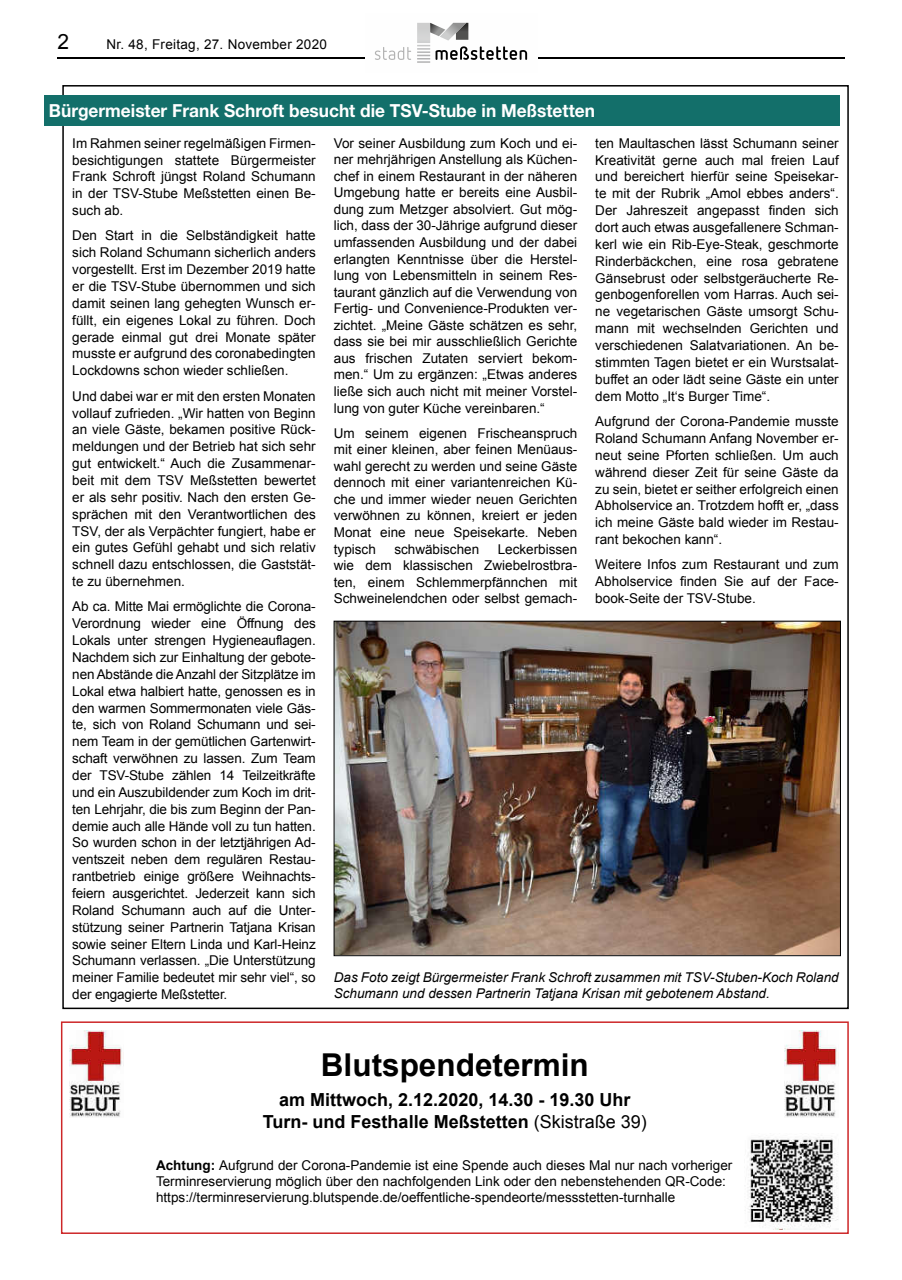
<style>
.page{position:relative;width:902px;height:1280px;background:#fff}
.page>*{position:absolute;margin:0;border:0;box-sizing:border-box;transform-origin:0 0}
.t1{font:700 31.5px "Arial";color:#000}
.t2{font:21px "Arial";color:#000}
.t3{font:700 18px/21.6px "Arial";color:#000;text-align:center}
.t4{font:700 18px "Helvetica Neue";color:#fff;scale:.96 1}
.t5{font:13.5px/16.8px "Arial";color:#000;text-align:justify}
.t6{font:italic 13.5px/16.5px "Arial";color:#000}
.t7{font:13.5px "Arial";letter-spacing:.02em;color:#000}
.s1{font-weight:400}
.s2{font-weight:700}
</style>
<div class="page">
<hr style="left:57px;top:57px;width:787px;height:2px;background:#000">
<div style="left:365px;top:13px;width:172px;height:60px;background:#fefefe"></div>
<svg style="left:375px;top:47px;width:36px;height:13px"></svg>
<svg style="left:417px;top:23px;width:110px;height:40px"></svg>
<div style="left:61px;top:1021px;width:787px;height:213px;border:2px solid #cd2728"></div>
<img style="left:336px;top:623px;width:502px;height:331px">
<div style="left:45px;top:95px;width:795px;height:30px;background:#136f6a"></div>
<img style="left:747px;top:1137px;width:91px;height:92px">
<svg style="left:69px;top:1030px;width:55px;height:87px"></svg>
<svg style="left:784px;top:1030px;width:55px;height:87px"></svg>
<h2 class="t2" style="left:57px;top:28px;width:13px">2</h2>
<p class="t7" style="left:106px;top:36px;width:222px">Nr. 48, Freitag, 27. November 2020</p>
<h3 class="t4" style="left:49px;top:100px;width:570px">Bürgermeister Frank Schroft besucht die TSV-Stube in Meßstetten</h3>
<p class="t5" style="left:72px;top:135px;width:245px">Im Rahmen seiner regelmäßigen Firmen&shy;besichtigungen stattete Bürgermeister Frank Schroft jüngst Roland Schumann in der TSV-Stube Meßstetten einen Be&shy;such ab.</p>
<p class="t5" style="left:72px;top:227px;width:245px">Den Start in die Selbständigkeit hatte sich Roland Schumann sicherlich anders vorgestellt. Erst im Dezember 2019 hatte er die TSV-Stube übernommen und sich damit seinen lang gehegten Wunsch er&shy;füllt, ein eigenes Lokal zu führen. Doch gerade einmal gut drei Monate später musste er aufgrund des coronabedingten Lockdowns schon wieder schließen.</p>
<p class="t5" style="left:72px;top:388px;width:245px">Und dabei war er mit den ersten Monaten vollauf zufrieden. „Wir hatten von Beginn an viele Gäste, bekamen positive Rück&shy;meldungen und der Betrieb hat sich sehr gut entwickelt.“ Auch die Zusammenar&shy;beit mit dem TSV Meßstetten bewertet er als sehr positiv. Nach den ersten Ge&shy;sprächen mit den Verantwortlichen des TSV, der als Verpächter fungiert, habe er ein gutes Gefühl gehabt und sich relativ schnell dazu entschlossen, die Gaststät&shy;te zu übernehmen.</p>
<p class="t5" style="left:72px;top:598px;width:245px">Ab ca. Mitte Mai ermöglichte die Corona-Verordnung wieder eine Öffnung des Lokals unter strengen Hygieneauflagen.<br>Nachdem sich zur Einhaltung der gebote&shy;nen Abstände die Anzahl der Sitzplätze im Lokal etwa halbiert hatte, genossen es in den warmen Sommermonaten viele Gäs&shy;te, sich von Roland Schumann und sei&shy;nem Team in der gemütlichen Gartenwirt&shy;schaft verwöhnen zu lassen. Zum Team der TSV-Stube zählen 14 Teilzeitkräfte und ein Auszubildender zum Koch im drit&shy;ten Lehrjahr, die bis zum Beginn der Pan&shy;demie auch alle Hände voll zu tun hatten.<br>So wurden schon in der letztjährigen Ad&shy;ventszeit neben dem regulären Restau&shy;rantbetrieb einige größere Weihnachts&shy;feiern ausgerichtet. Jederzeit kann sich Roland Schumann auch auf die Unter&shy;stützung seiner Partnerin Tatjana Krisan sowie seiner Eltern Linda und Karl-Heinz Schumann verlassen. „Die Unterstützung meiner Familie bedeutet mir sehr viel“, so der engagierte Meßstetter.</p>
<p class="t5" style="left:334px;top:135px;width:245px">Vor seiner Ausbildung zum Koch und ei&shy;ner mehrjährigen Anstellung als Küchen&shy;chef in einem Restaurant in der näheren Umgebung hatte er bereits eine Ausbil&shy;dung zum Metzger absolviert. Gut mög&shy;lich, dass der 30-Jährige aufgrund dieser umfassenden Ausbildung und der dabei erlangten Kenntnisse über die Herstel&shy;lung von Lebensmitteln in seinem Res&shy;taurant gänzlich auf die Verwendung von Fertig- und Convenience-Produkten ver&shy;zichtet. „Meine Gäste schätzen es sehr, dass sie bei mir ausschließlich Gerichte aus frischen Zutaten serviert bekom&shy;men.“ Um zu ergänzen: „Etwas anderes ließe sich auch nicht mit meiner Vorstel&shy;lung von guter Küche vereinbaren.“</p>
<p class="t5" style="left:334px;top:425px;width:245px">Um seinem eigenen Frischeanspruch mit einer kleinen, aber feinen Menüaus&shy;wahl gerecht zu werden und seine Gäste dennoch mit einer variantenreichen Kü&shy;che und immer wieder neuen Gerichten verwöhnen zu können, kreiert er jeden Monat eine neue Speisekarte. Neben typisch</p>
<p class="t5" style="left:394px;top:540px;width:86px">schwäbischen</p>
<p class="t5" style="left:334px;top:541px;width:245px;text-indent:164px">Leckerbissen wie dem klassischen Zwiebelrostbra&shy;ten, einem Schlemmerpfännchen mit Schweinelendchen oder selbst gemach-</p>
<p class="t5" style="left:595px;top:135px;width:245px">ten Maultaschen lässt Schumann seiner Kreativität gerne auch mal freien Lauf und bereichert hierfür seine Speisekar&shy;te mit der Rubrik „Amol ebbes anders“.<br>Der Jahreszeit angepasst finden sich dort auch etwas ausgefallenere Schman&shy;kerl wie ein Rib-Eye-Steak, geschmorte Rinderbäckchen, eine rosa gebratene Gänsebrust oder selbstgeräucherte Re&shy;genbogenforellen vom Harras. Auch sei&shy;ne vegetarischen Gäste umsorgt Schu&shy;mann mit wechselnden Gerichten und verschiedenen Salatvariationen. An be&shy;stimmten Tagen bietet er ein Wurstsalat&shy;buffet an oder lädt seine Gäste ein unter dem Motto „It‘s Burger Time“.</p>
<p class="t5" style="left:595px;top:413px;width:245px">Aufgrund der Corona-Pandemie musste Roland Schumann Anfang November er&shy;neut seine Pforten schließen. Um auch während dieser Zeit für seine Gäste da zu sein, bietet er seither erfolgreich einen Abholservice an. Trotzdem hofft er, „dass ich meine Gäste bald wieder im Restau&shy;rant bekochen kann“.</p>
<p class="t5" style="left:595px;top:556px;width:245px">Weitere Infos zum Restaurant und zum Abholservice finden Sie auf der Face&shy;book-Seite der TSV-Stube.</p>
<p class="t6" style="left:334px;top:969px;width:506px">Das Foto zeigt Bürgermeister Frank Schroft zusammen mit TSV-Stuben-Koch Roland<br>Schumann und dessen Partnerin Tatjana Krisan mit gebotenem Abstand.</p>
<h1 class="t1" style="left:321px;top:1044px;width:269px">Blutspendetermin</h1>
<h3 class="t3" style="left:263px;top:1090px;width:385px">am Mittwoch, 2.12.2020, 14.30 - 19.30 Uhr<br>Turn- und Festhalle Meßstetten <span class="s1">(Skistraße 39)</span></h3>
<p class="t5" style="left:156px;top:1157px;width:577px;line-height:16.2px;text-align:left"><span class="s2">Achtung:</span> Aufgrund der Corona-Pandemie ist eine Spende auch dieses Mal nur nach vorheriger<br>Terminreservierung möglich über den nachfolgenden Link oder den nebenstehenden QR-Code: https://terminreservierung.blutspende.de/oeffentliche-spendeorte/messstetten-turnhalle</p>
</div>
